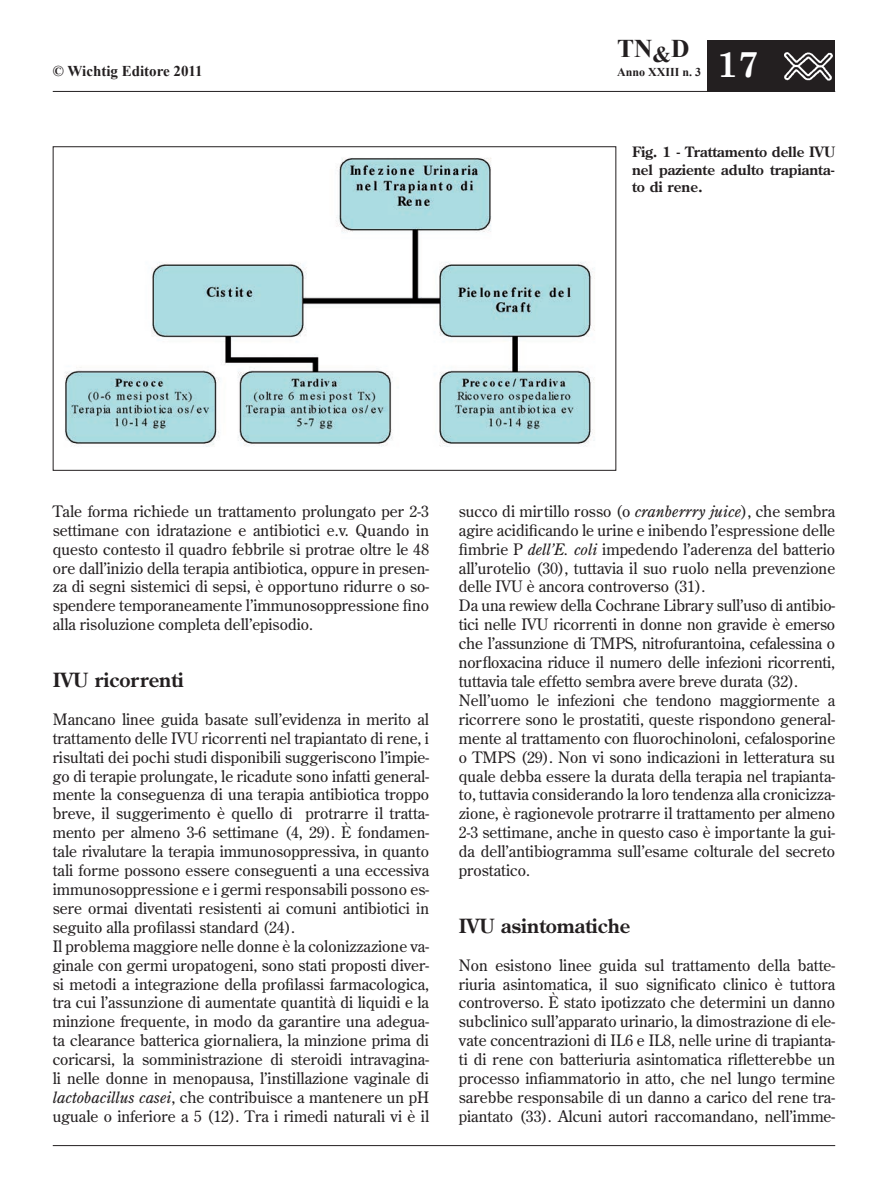
<style>
.page{position:relative;width:888px;height:1186px;background:#fff}
.page>*{position:absolute;margin:0;border:0;box-sizing:border-box;transform-origin:0 0}
.t1{font:700 36px "Century Schoolbook";color:#fff}
.t2{font:700 25.5px "Times New Roman";color:#231f20}
.t3{font:700 19.5px "Century Old Style Std";color:#231f20}
.t4{font:15.75px/18.9px "Century Old Style Std";color:#231f20}
.t5{font:700 15px "Times New Roman";color:#231f20}
.t6{font:700 14.25px/17.2px "Century Old Style Std";color:#231f20;text-align:justify}
.t7{font:700 12px "Times New Roman";color:#231f20}
.s1{font-style:italic}
</style>
<div class="page">
<hr style="left:53px;top:91px;width:782px;height:1px;background:#231f20">
<div style="left:708px;top:40px;width:127px;height:51px;background:#231f20"></div>
<hr style="left:53px;top:1145px;width:782px;height:1px;background:#231f20">
<img style="left:64px;top:158px;width:531px;height:289px">
<h2 class="t2" style="left:617px;top:31px;width:74px">TN<sub>&amp;</sub>D</h2>
<p class="t5" style="left:53px;top:60px;width:151px">© Wichtig Editore 2011</p>
<p class="t7" style="left:617px;top:63px;width:86px">Anno XXIII n. 3</p>
<h1 class="t1" style="left:717px;top:42px;width:43px">17</h1>
<p class="t6" style="left:632px;top:143px;width:205px">Fig. 1 - Trattamento delle IVU nel paziente adulto trapianta&shy;to di rene.</p>
<p class="t4" style="left:53px;top:501px;width:378px;text-align:justify">Tale forma richiede un trattamento prolungato per 2-3 settimane con idratazione e antibiotici e.v. Quando in questo contesto il quadro febbrile si protrae oltre le 48 ore dall’inizio della terapia antibiotica, oppure in presen&shy;za di segni sistemici di sepsi, è opportuno ridurre o so&shy;spendere temporaneamente l’immunosoppressione fino alla risoluzione completa dell’episodio.</p>
<p class="t3" style="left:53px;top:667px;width:133px">IVU ricorrenti</p>
<p class="t4" style="left:53px;top:709px;width:378px">Mancano linee guida basate sull’evidenza in merito al trattamento delle IVU ricorrenti nel trapiantato di rene, i risultati dei pochi studi disponibili suggeriscono l’impie&shy;go di terapie prolungate, le ricadute sono infatti general&shy;mente la conseguenza di una terapia antibiotica troppo breve, il suggerimento è quello di protrarre il tratta&shy;mento per almeno 3-6 settimane (4, 29). È fondamen&shy;tale rivalutare la terapia immunosoppressiva, in quanto tali forme possono essere conseguenti a una eccessiva immunosoppressione e i germi responsabili possono es&shy;sere ormai diventati resistenti ai comuni antibiotici in seguito alla profilassi standard (24).<br>Il problema maggiore nelle donne è la colonizzazione va&shy;ginale con germi uropatogeni, sono stati proposti diver&shy;si metodi a integrazione della profilassi farmacologica, tra cui l’assunzione di aumentate quantità di liquidi e la minzione frequente, in modo da garantire una adegua&shy;ta clearance batterica giornaliera, la minzione prima di coricarsi, la somministrazione di steroidi intravagina&shy;li nelle donne in menopausa, l’instillazione vaginale di <span class="s1">lactobacillus casei</span>, che contribuisce a mantenere un pH uguale o inferiore a 5 (12). Tra i rimedi naturali vi è il</p>
<p class="t4" style="left:459px;top:501px;width:378px">succo di mirtillo rosso (o <span class="s1">cranberrry juice</span>), che sembra agire acidificando le urine e inibendo l’espressione delle fimbrie P <span class="s1">dell’E. coli</span> impedendo l’aderenza del batterio all’urotelio (30), tuttavia il suo ruolo nella prevenzione delle IVU è ancora controverso (31).<br>Da una rewiew della Cochrane Library sull’uso di antibio&shy;tici nelle IVU ricorrenti in donne non gravide è emerso che l’assunzione di TMPS, nitrofurantoina, cefalessina o norfloxacina riduce il numero delle infezioni ricorrenti, tuttavia tale effetto sembra avere breve durata (32).<br>Nell’uomo le infezioni che tendono maggiormente a ricorrere sono le prostatiti, queste rispondono general&shy;mente al trattamento con fluorochinoloni, cefalosporine o TMPS (29). Non vi sono indicazioni in letteratura su quale debba essere la durata della terapia nel trapianta&shy;to, tuttavia considerando la loro tendenza alla cronicizza&shy;zione, è ragionevole protrarre il trattamento per almeno 2-3 settimane, anche in questo caso è importante la gui&shy;da dell’antibiogramma sull’esame colturale del secreto prostatico.</p>
<p class="t3" style="left:459px;top:912px;width:173px">IVU asintomatiche</p>
<p class="t4" style="left:459px;top:955px;width:378px;text-align:justify">Non esistono linee guida sul trattamento della batte&shy;riuria asintomatica, il suo significato clinico è tuttora controverso. È stato ipotizzato che determini un danno subclinico sull’apparato urinario, la dimostrazione di ele&shy;vate concentrazioni di IL6 e IL8, nelle urine di trapianta&shy;ti di rene con batteriuria asintomatica rifletterebbe un processo infiammatorio in atto, che nel lungo termine sarebbe responsabile di un danno a carico del rene tra&shy;piantato (33). Alcuni autori raccomandano, nell’imme-</p>
</div>
